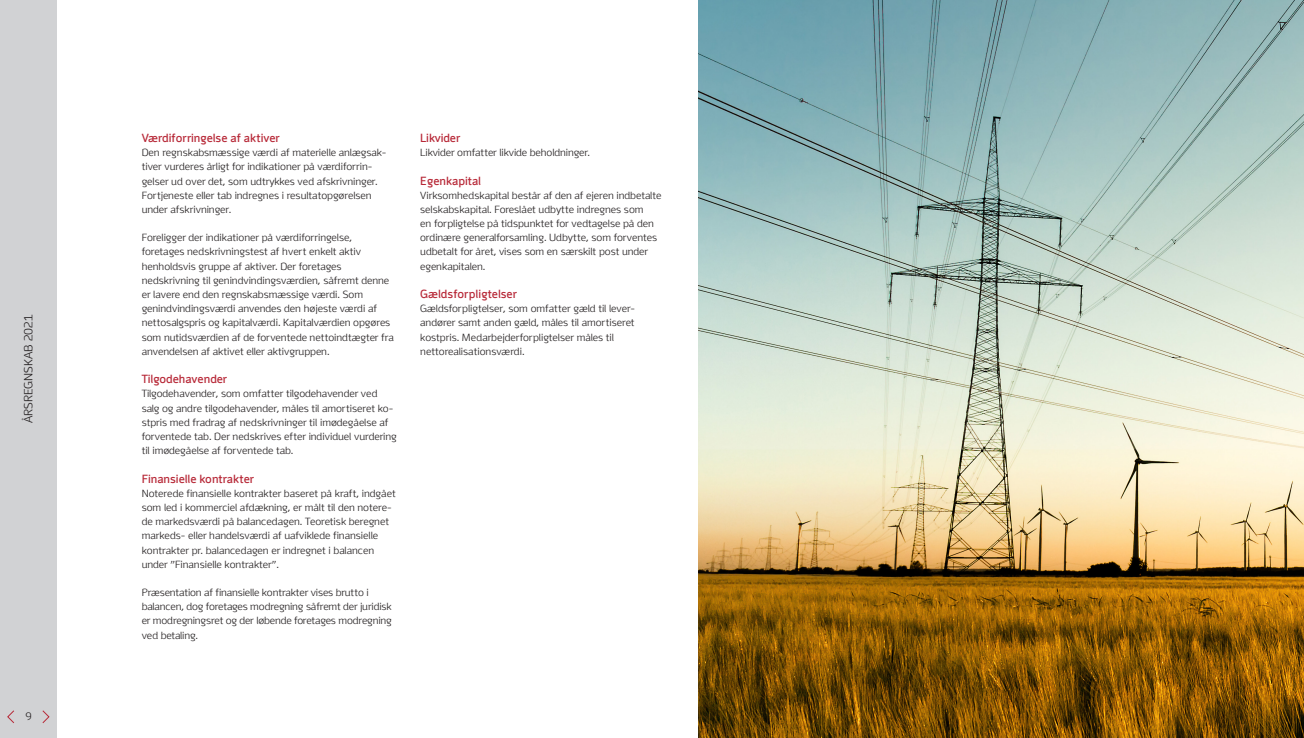
<style>
.page{position:relative;width:1304px;height:738px;background:#fff}
.page>*{position:absolute;margin:0;border:0;box-sizing:border-box;transform-origin:0 0}
.ED18_subhead_level_1{font:700 12px "Energi";color:#b72837}
.t1{font:300 12px "Energi";color:#231f20}
.t2{font:300 11px "Energi";color:#231f20}
.ED18_basic_text{font:300 10.5px/14.2px "Energi";color:#231f20}
.ED18_subhead_level_1-2{font:300 10.5px/14.2px "Energi";color:#231f20}
</style>
<div class="page">
<img style="left:699px;top:0;width:605px;height:737px">
<div style="left:0;top:0;width:57px;height:737px;background:#d1d2d4"></div>
<svg style="left:7px;top:710px;width:7px;height:13px"></svg>
<svg style="left:42px;top:710px;width:8px;height:13px"></svg>
<p class="t1" style="left:22px;top:423px;width:110px;rotate:-90deg">ÅRSREGNSKAB 2021</p>
<p class="t2" style="left:25px;top:710px;width:8px">9</p>
<p class="ED18_subhead_level_1" style="left:142px;top:131px;width:139px">Værdiforringelse af aktiver</p>
<p class="ED18_basic_text" style="left:142px;top:145px;width:246px">Den regnskabsmæssige værdi af materielle anlægsak&shy;tiver vurderes årligt for indikationer på værdiforrin&shy;gelser ud over det, som udtrykkes ved afskrivninger.<br>Fortjeneste eller tab indregnes i resultatopgørelsen under afskrivninger.</p>
<p class="ED18_subhead_level_1-2" style="left:142px;top:230px;width:254px">Foreligger der indikationer på værdiforringelse, foretages nedskrivningstest af hvert enkelt aktiv henholdsvis gruppe af aktiver. Der foretages nedskrivning til genindvindingsværdien, såfremt denne er lavere end den regnskabsmæssige værdi. Som genindvindingsværdi anvendes den højeste værdi af nettosalgspris og kapitalværdi. Kapitalværdien opgøres som nutidsværdien af de forventede nettoindtægter fra anvendelsen af aktivet eller aktivgruppen.</p>
<p class="ED18_subhead_level_1" style="left:142px;top:372px;width:87px">Tilgodehavender</p>
<p class="ED18_basic_text" style="left:142px;top:386px;width:257px">Tilgodehavender, som omfatter tilgodehavender ved salg og andre tilgodehavender, måles til amortiseret ko&shy;stpris med fradrag af nedskrivninger til imødegåelse af forventede tab. Der nedskrives efter individuel vurdering til imødegåelse af forventede tab.</p>
<p class="ED18_subhead_level_1" style="left:142px;top:471px;width:114px">Finansielle kontrakter</p>
<p class="ED18_basic_text" style="left:142px;top:486px;width:255px">Noterede finansielle kontrakter baseret på kraft, indgået som led i kommerciel afdækning, er målt til den notere&shy;de markedsværdi på balancedagen. Teoretisk beregnet markeds- eller handelsværdi af uafviklede finansielle kontrakter pr. balancedagen er indregnet i balancen under ”Finansielle kontrakter”.</p>
<p class="ED18_basic_text" style="left:142px;top:585px;width:252px">Præsentation af finansielle kontrakter vises brutto i balancen, dog foretages modregning såfremt der juridisk er modregningsret og der løbende foretages modregning ved betaling.</p>
<p class="ED18_subhead_level_1" style="left:420px;top:131px;width:41px">Likvider</p>
<p class="ED18_basic_text" style="left:420px;top:145px;width:171px">Likvider omfatter likvide beholdninger.</p>
<p class="ED18_subhead_level_1" style="left:420px;top:173px;width:62px">Egenkapital</p>
<p class="ED18_basic_text" style="left:420px;top:188px;width:243px">Virksomhedskapital består af den af ejeren indbetalte selskabskapital. Foreslået udbytte indregnes som<br>en forpligtelse på tidspunktet for vedtagelse på den ordinære generalforsamling. Udbytte, som forventes udbetalt for året, vises som en særskilt post under egenkapitalen.</p>
<p class="ED18_subhead_level_1" style="left:420px;top:287px;width:98px">Gældsforpligtelser</p>
<p class="ED18_basic_text" style="left:420px;top:301px;width:216px">Gældsforpligtelser, som omfatter gæld til lever&shy;andører samt anden gæld, måles til amortiseret kostpris. Medarbejderforpligtelser måles til nettorealisationsværdi.</p>
</div>
